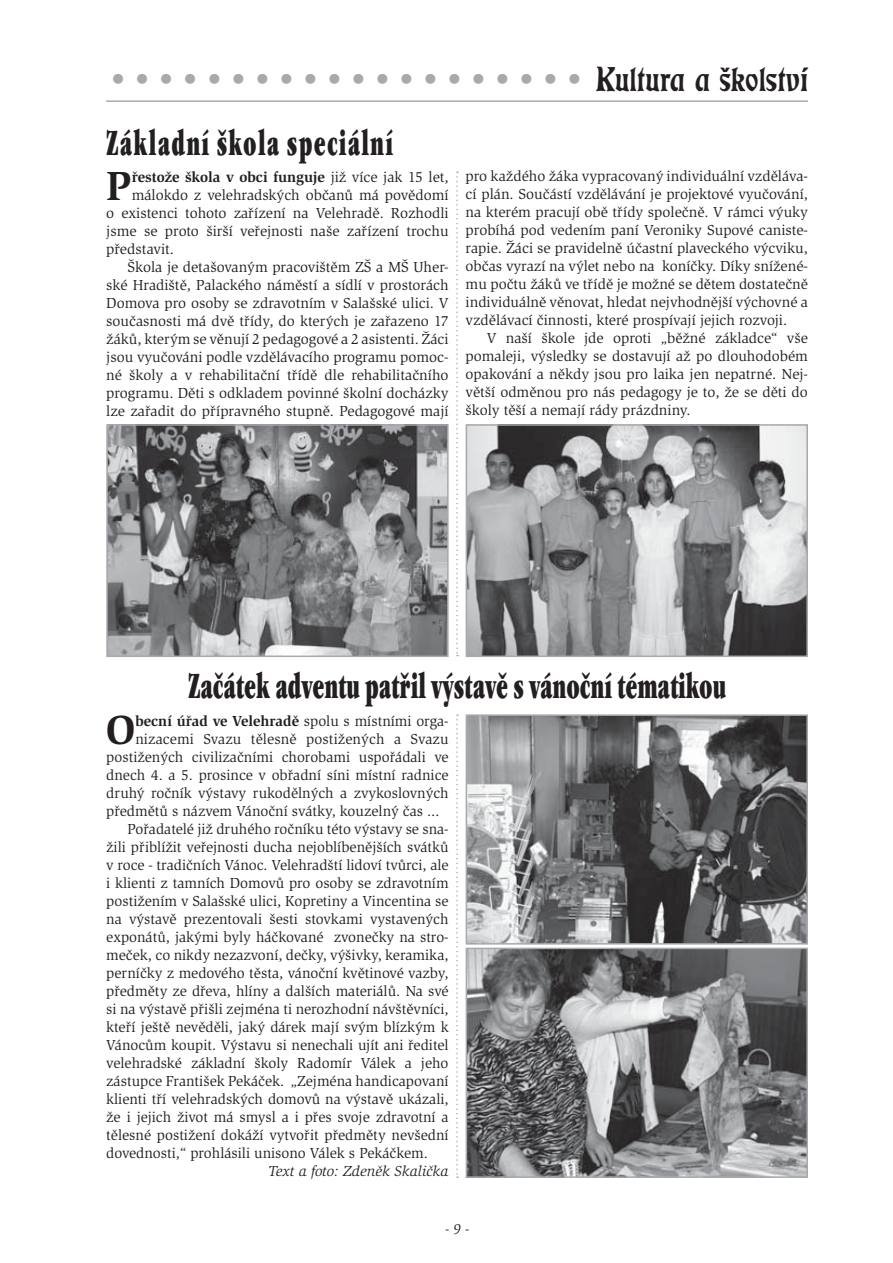
<style>
.page{position:relative;width:893px;height:1263px;background:#fff}
.page>*{position:absolute;margin:0;border:0;box-sizing:border-box;transform-origin:0 0}
.t1{font:700 42px "Slimbach Itc TCE";color:#231f20}
.t2{font:36px "Garamond Itc TCE Ultr Cond";color:#231f20;scale:.7 1}
.t3{font:36px "Eckmann DCE";color:#a7a9ac}
.t4{font:36px "Garamond Itc TCE Ultr Cond";letter-spacing:.05em;color:#231f20;scale:.7 1}
.t5{font:15px/18px "Slimbach Itc TCE";color:#231f20;text-align:justify}
.t6{font:700 15px "Slimbach Itc TCE";color:#231f20}
.t7{font:italic 15px "Slimbach Itc TCE";color:#231f20}
.s1{color:#231f20}
.s2{font-weight:400}
</style>
<div class="page">
<hr style="left:106px;top:100px;width:702px;height:2px;background:#a7a9ac">
<img style="left:109px;top:427px;width:337px;height:227px">
<div style="left:106px;top:424px;width:343px;height:233px;border:2px solid #a7a9ac"></div>
<img style="left:469px;top:427px;width:336px;height:227px">
<div style="left:466px;top:424px;width:342px;height:233px;border:2px solid #a7a9ac"></div>
<img style="left:469px;top:717px;width:336px;height:225px">
<div style="left:466px;top:714px;width:342px;height:231px;border:2px solid #a7a9ac"></div>
<img style="left:469px;top:951px;width:336px;height:224px">
<div style="left:466px;top:948px;width:342px;height:230px;border:2px solid #a7a9ac"></div>
<svg style="left:456px;top:172px;width:2px;height:484px"></svg>
<svg style="left:456px;top:714px;width:2px;height:464px"></svg>
<h2 class="t3" style="left:106px;top:65px;width:703px">•••••••••••••••••••• <span class="s1">Kultura a školství</span></h2>
<h2 class="t4" style="left:106px;top:127px;width:411px">Základní škola speciální</h2>
<h1 class="t1" style="left:106px;top:165px;width:27px">P</h1>
<p class="t6" style="left:132px;top:169px;width:318px">řestože škola v obci funguje <span class="s2">již více jak 15 let,</span></p>
<p class="t5" style="left:132px;top:186px;width:318px">málokdo z velehradských občanů má povědomí</p>
<p class="t5" style="left:106px;top:204px;width:344px">o existenci tohoto zařízení na Velehradě. Rozhodli</p>
<p class="t5" style="left:106px;top:222px;width:344px">jsme se proto širší veřejnosti naše zařízení trochu</p>
<p class="t5" style="left:106px;top:240px;width:69px">představit.</p>
<p class="t5" style="left:128px;top:258px;width:323px">Škola je detašovaným pracovištěm ZŠ a MŠ Uher-</p>
<p class="t5" style="left:106px;top:276px;width:344px">ské Hradiště, Palackého náměstí a sídlí v prostorách</p>
<p class="t5" style="left:106px;top:294px;width:344px">Domova pro osoby se zdravotním v Salašské ulici. V</p>
<p class="t5" style="left:106px;top:312px;width:344px">současnosti má dvě třídy, do kterých je zařazeno 17</p>
<p class="t5" style="left:106px;top:330px;width:344px">žáků, kterým se věnují 2 pedagogové a 2 asistenti. Žáci</p>
<p class="t5" style="left:106px;top:348px;width:344px">jsou vyučováni podle vzdělávacího programu pomoc-</p>
<p class="t5" style="left:106px;top:366px;width:344px">né školy a v rehabilitační třídě dle rehabilitačního</p>
<p class="t5" style="left:106px;top:384px;width:344px">programu. Děti s odkladem povinné školní docházky</p>
<p class="t5" style="left:106px;top:402px;width:344px">lze zařadit do přípravného stupně. Pedagogové mají</p>
<p class="t5" style="left:466px;top:168px;width:344px">pro každého žáka vypracovaný individuální vzděláva&shy;cí plán. Součástí vzdělávání je projektové vyučování, na kterém pracují obě třídy společně. V rámci výuky probíhá pod vedením paní Veroniky Supové caniste&shy;rapie. Žáci se pravidelně účastní plaveckého výcviku, občas vyrazí na výlet nebo na koníčky. Díky snížené&shy;mu počtu žáků ve třídě je možné se dětem dostatečně individuálně věnovat, hledat nejvhodnější výchovné a vzdělávací činnosti, které prospívají jejich rozvoji.</p>
<p class="t5" style="left:466px;top:330px;width:344px;text-indent:21px">V naší škole jde oproti „běžné základce“ vše pomaleji, výsledky se dostavují až po dlouhodobém opakování a někdy jsou pro laika jen nepatrné. Nej&shy;větší odměnou pro nás pedagogy je to, že se děti do školy těší a nemají rády prázdniny.</p>
<h2 class="t2" style="left:188px;top:671px;width:770px">Začátek adventu patřil výstavě s vánoční tématikou</h2>
<h1 class="t1" style="left:106px;top:709px;width:31px">O</h1>
<p class="t6" style="left:135px;top:713px;width:315px">becní úřad ve Velehradě <span class="s2">spolu s místními orga-</span></p>
<p class="t5" style="left:135px;top:730px;width:315px">nizacemi Svazu tělesně postižených a Svazu</p>
<p class="t5" style="left:106px;top:748px;width:344px">postižených civilizačními chorobami uspořádali ve</p>
<p class="t5" style="left:106px;top:766px;width:344px">dnech 4. a 5. prosince v obřadní síni místní radnice</p>
<p class="t5" style="left:106px;top:784px;width:344px">druhý ročník výstavy rukodělných a zvykoslovných</p>
<p class="t5" style="left:106px;top:802px;width:335px">předmětů s názvem Vánoční svátky, kouzelný čas …</p>
<p class="t5" style="left:128px;top:820px;width:323px">Pořadatelé již druhého ročníku této výstavy se sna-</p>
<p class="t5" style="left:106px;top:838px;width:344px">žili přiblížit veřejnosti ducha nejoblíbenějších svátků</p>
<p class="t5" style="left:106px;top:856px;width:344px">v roce - tradičních Vánoc. Velehradští lidoví tvůrci, ale</p>
<p class="t5" style="left:106px;top:874px;width:344px">i klienti z tamních Domovů pro osoby se zdravotním</p>
<p class="t5" style="left:106px;top:892px;width:344px">postižením v Salašské ulici, Kopretiny a Vincentina se</p>
<p class="t5" style="left:106px;top:910px;width:344px">na výstavě prezentovali šesti stovkami vystavených</p>
<p class="t5" style="left:106px;top:928px;width:344px">exponátů, jakými byly háčkované zvonečky na stro-</p>
<p class="t5" style="left:106px;top:946px;width:344px">meček, co nikdy nezazvoní, dečky, výšivky, keramika,</p>
<p class="t5" style="left:106px;top:964px;width:344px">perníčky z medového těsta, vánoční květinové vazby,</p>
<p class="t5" style="left:106px;top:982px;width:344px">předměty ze dřeva, hlíny a dalších materiálů. Na své</p>
<p class="t5" style="left:106px;top:1000px;width:344px">si na výstavě přišli zejména ti nerozhodní návštěvníci,</p>
<p class="t5" style="left:106px;top:1018px;width:344px">kteří ještě nevěděli, jaký dárek mají svým blízkým k</p>
<p class="t5" style="left:106px;top:1036px;width:344px">Vánocům koupit. Výstavu si nenechali ujít ani ředitel</p>
<p class="t5" style="left:106px;top:1054px;width:344px">velehradské základní školy Radomír Válek a jeho</p>
<p class="t5" style="left:106px;top:1072px;width:344px">zástupce František Pekáček. „Zejména handicapovaní</p>
<p class="t5" style="left:106px;top:1090px;width:344px">klienti tří velehradských domovů na výstavě ukázali,</p>
<p class="t5" style="left:106px;top:1108px;width:344px">že i jejich život má smysl a i přes svoje zdravotní a</p>
<p class="t5" style="left:106px;top:1126px;width:344px">tělesné postižení dokáží vytvořit předměty nevšední</p>
<p class="t5" style="left:106px;top:1144px;width:323px">dovednosti,“ prohlásili unisono Válek s Pekáčkem.</p>
<p class="t7" style="left:268px;top:1163px;width:182px">Text a foto: Zdeněk Skalička</p>
<p class="t7" style="left:445px;top:1221px;width:26px">- 9 -</p>
</div>
